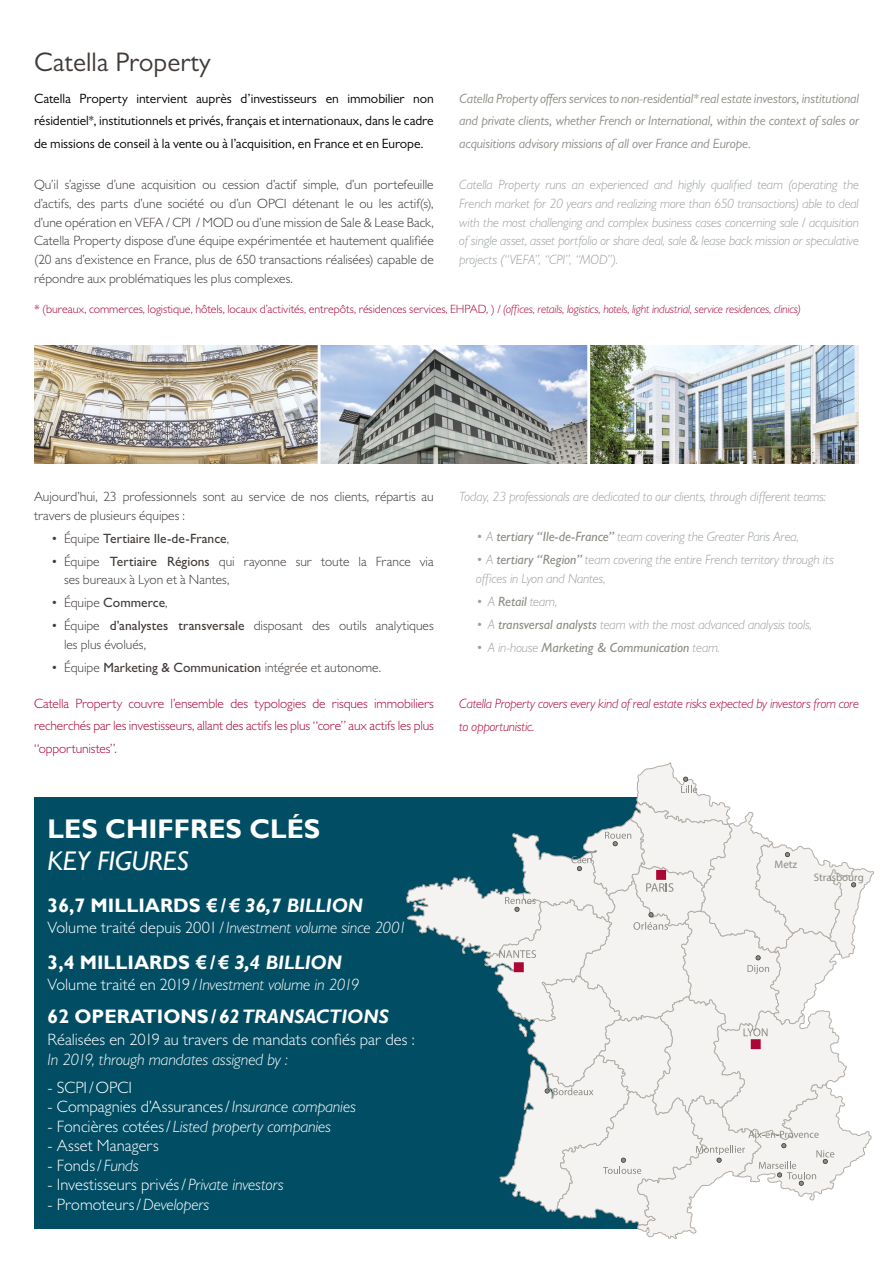
<style>
.page{position:relative;width:893px;height:1263px;background:#fff}
.page>*{position:absolute;margin:0;border:0;box-sizing:border-box;transform-origin:0 0}
.t1{font:700 27px "Gill Sans";color:#fff}
.t2{font:27px "Gill Sans MT Pro";color:#403b38}
.t3{font:italic 27px "Gill Sans";color:#fff}
.t4{font:700 19.5px "Gill Sans";color:#fff}
.t5{font:italic 700 19.5px "Gill Sans";color:#fff}
.t6{font:300 16.5px "Gill Sans MT Pro";color:#fff}
.t7{font:italic 300 16.5px "Gill Sans MT Pro";letter-spacing:-.01em;color:#fff}
.t8{font:300 13.5px/18.8px "Gill Sans MT Pro";color:#403b38}
.t9{font:italic 300 13.5px/18.8px "Gill Sans MT Pro";letter-spacing:-.01em;color:#9ba0a3}
.t10{font:italic 13.5px/22.5px "Gill Sans MT Pro";letter-spacing:-.01em;color:#8d8b84;text-align:justify}
.t11{font:13.5px/22.5px "Gill Sans MT Pro";letter-spacing:-.005em;color:#000;text-align:justify}
.t12{font:300 13.5px/22.5px "Gill Sans MT Pro";letter-spacing:-.01em;color:#ab0635;text-align:justify}
.t13{font:italic 300 13.5px/22.5px "Gill Sans MT Pro";letter-spacing:-.02em;color:#ab0635}
.t14{font:italic 500 13.5px "Gill Sans MT Pro";color:#8d8b84}
.t15{font:500 13.5px "Gill Sans MT Pro";color:#403b38}
.t16{font:300 12px "Gill Sans MT Pro";letter-spacing:-.005em;color:#ab0635}
.t17{font:10.95px "Myriad Pro";color:#8d8b84}
.s1{font-style:italic}
.s2{font-weight:300}
.s3{font-weight:500}
.s4{font-style:normal}
.s5{font-weight:500;color:#8d8b84}
.s6{font-weight:300;color:#9ba0a3}
</style>
<div class="page">
<div style="left:34px;top:798px;width:639px;height:431px;background:#004d64"></div>
<svg style="left:407px;top:762px;width:467px;height:477px"></svg>
<img style="left:34px;top:346px;width:825px;height:117px">
<hr style="left:318px;top:342px;width:3px;height:126px;background:#fff">
<hr style="left:587px;top:342px;width:3px;height:127px;background:#fff">
<h1 class="t2" style="left:34px;top:45px;width:178px">Catella Property</h1>
<p class="t11" style="left:34px;top:87px;width:401px">Catella Property intervient auprès d’investisseurs en immobilier non résidentiel*, institutionnels et privés, français et internationaux, dans le cadre de missions de conseil à la vente ou à l’acquisition, en France et en Europe.</p>
<p class="t8" style="left:34px;top:175px;width:401px;text-align:justify">Qu’il s’agisse d’une acquisition ou cession d’actif simple, d’un portefeuille d’actifs, des parts d’une société ou d’un OPCI détenant le ou les actif(s), d’une opération en VEFA / CPI / MOD ou d’une mission de Sale &amp; Lease Back, Catella Property dispose d’une équipe expérimentée et hautement qualifiée (20 ans d’existence en France, plus de 650 transactions réalisées) capable de répondre aux problématiques les plus complexes.</p>
<p class="t10" style="left:459px;top:87px;width:401px">Catella Property offers services to non-residential* real estate investors, institutional and private clients, whether French or International, within the context of sales or acquisitions advisory missions of all over France and Europe.</p>
<p class="t9" style="left:459px;top:175px;width:401px;text-align:justify">Catella Property runs an experienced and highly qualified team (operating the French market for 20 years and realizing more than 650 transactions) able to deal with the most challenging and complex business cases concerning sale / acquisition of single asset, asset portfolio or share deal, sale &amp; lease back mission or speculative projects (“VEFA”, “CPI”, “MOD”).</p>
<p class="t16" style="left:34px;top:302px;width:769px">* (bureaux, commerces, logistique, hôtels, locaux d’activités, entrepôts, résidences services, EHPAD, ) / <span class="s1">(offices, retails, logistics, hotels, light industrial, service residences, clinics)</span></p>
<p class="t8" style="left:34px;top:487px;width:401px">Aujourd’hui, 23 professionnels sont au service de nos clients, répartis au travers de plusieurs équipes :</p>
<p class="t15" style="left:51px;top:530px;width:180px"><span class="s2">• Équipe</span> Tertiaire Ile-de-France<span class="s2">,</span></p>
<p class="t8" style="left:64px;top:552px;width:371px;text-indent:-13px">• Équipe <span class="s3">Tertiaire Régions</span> qui rayonne sur toute la France via ses bureaux à Lyon et à Nantes,</p>
<p class="t8" style="left:51px;top:593px;width:118px">• Équipe <span class="s3">Commerce</span>,</p>
<p class="t8" style="left:64px;top:616px;width:371px;text-indent:-13px">• Équipe <span class="s3">d’analystes transversale</span> disposant des outils analytiques les plus évolués,</p>
<p class="t8" style="left:51px;top:658px;width:332px">• Équipe <span class="s3">Marketing &amp; Communication</span> intégrée et autonome.</p>
<p class="t12" style="left:34px;top:691px;width:401px">Catella Property couvre l’ensemble des typologies de risques immobiliers recherchés par les investisseurs, allant des actifs les plus “core” aux actifs les plus “opportunistes”.</p>
<h1 class="t1" style="left:48px;top:813px;width:274px">LES CHIFFRES CLÉS</h1>
<h1 class="t3" style="left:48px;top:845px;width:143px">KEY FIGURES</h1>
<h2 class="t4" style="left:48px;top:893px;width:317px">36,7 MILLIARDS €/<span class="s1">€ 36,7 BILLION</span></h2>
<p class="t7" style="left:48px;top:917px;width:361px"><span class="s4">Volume traité depuis 2001/</span>Investment volume since 2001</p>
<h2 class="t4" style="left:48px;top:950px;width:296px">3,4 MILLIARDS €/<span class="s1">€ 3,4 BILLION</span></h2>
<p class="t7" style="left:48px;top:974px;width:313px"><span class="s4">Volume traité en 2019/</span>Investment volume in 2019</p>
<h2 class="t5" style="left:48px;top:1005px;width:343px"><span class="s4">62 OPERATIONS/</span>62 TRANSACTIONS</h2>
<p class="t6" style="left:48px;top:1029px;width:368px">Réalisées en 2019 au travers de mandats confiés par des :</p>
<p class="t7" style="left:48px;top:1049px;width:242px">In 2019, through mandates assigned by :</p>
<p class="t6" style="left:48px;top:1077px;width:86px">- SCPI/OPCI</p>
<p class="t6" style="left:48px;top:1096px;width:310px">- Compagnies d’Assurances/<span class="s1">Insurance companies</span></p>
<p class="t7" style="left:48px;top:1116px;width:285px"><span class="s4">- Foncières cotées/</span> Listed property companies</p>
<p class="t6" style="left:48px;top:1135px;width:113px">- Asset Managers</p>
<p class="t6" style="left:48px;top:1155px;width:93px">- Fonds/ <span class="s1">Funds</span></p>
<p class="t6" style="left:48px;top:1174px;width:238px">- Investisseurs privés/ <span class="s1">Private investors</span></p>
<p class="t6" style="left:48px;top:1194px;width:163px">- Promoteurs/<span class="s1">Developers</span></p>
<p class="t9" style="left:459px;top:487px;width:368px">Today, 23 professionals are dedicated to our clients, through different teams:</p>
<p class="t9" style="left:476px;top:527px;width:324px">• A <span class="s5">tertiary “Ile-de-France”</span> team covering the Greater Paris Area,</p>
<p class="t9" style="left:476px;top:550px;width:359px">• A <span class="s5">tertiary “Region”</span> team covering the entire French territory through its offices in Lyon and Nantes,</p>
<p class="t9" style="left:476px;top:592px;width:83px">• A <span class="s5">Retail</span> team,</p>
<p class="t9" style="left:476px;top:615px;width:337px">• A <span class="s5">transversal analysts</span> team with the most advanced analysis tools,</p>
<p class="t14" style="left:476px;top:639px;width:245px"><span class="s6">• A in-house</span> Marketing &amp; Communication <span class="s6">team.</span></p>
<p class="t13" style="left:459px;top:692px;width:401px">Catella Property covers every kind of real estate risks expected by investors from core to opportunistic.</p>
<p class="t17" style="left:774px;top:857px;width:24px">Metz</p>
<p class="t17" style="left:814px;top:871px;width:51px">Strasbourg</p>
</div>
